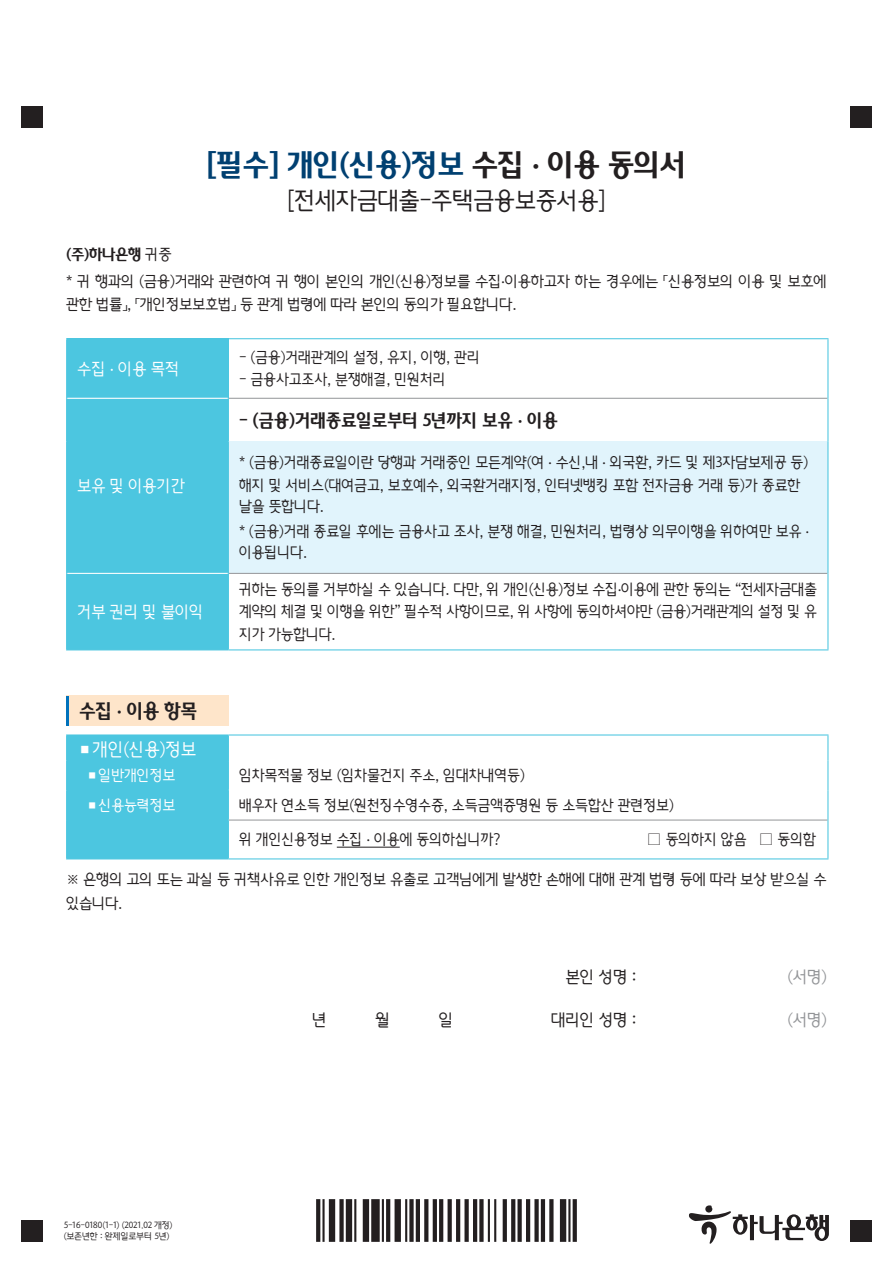
<style>
.page{position:relative;width:893px;height:1263px;background:#fff}
.page>*{position:absolute;margin:0;border:0;box-sizing:border-box;transform-origin:0 0}
.t1{font:30px "Hana B";letter-spacing:-.03em;color:#004071}
.t2{font:24px "Hana L";letter-spacing:-.03em;color:#231f20}
.t3{font:19.5px "Hana B";color:#231f20;scale:.96 1}
.t4{font:18px "Hana B";letter-spacing:-.02em;color:#231f20}
.t5{font:18px "Hana L";color:#fff}
.t6{font:16.5px "Hana L";letter-spacing:-.02em;color:#fff}
.t7{font:16.5px "Hana L";letter-spacing:-.03em;color:#231f20}
.t8{font:16.5px "Hana L";color:#939598}
.t9{font:15px/22.5px "Hana L";letter-spacing:-.02em;color:#231f20}
.t10{font:15px "Hana L";letter-spacing:-.02em;color:#fff}
.t11{font:15px "Hana B";color:#231f20}
.t12{font:9px/11.2px "Hana L";letter-spacing:-.03em;color:#231f20}
.s1{color:#231f20}
.s2{font-family:"Hana L"}
.s3{font-family:"Adobe Myungjo Std";font-weight:500}
</style>
<div class="page">
<svg style="left:689px;top:1205px;width:140px;height:39px"></svg>
<div style="left:21px;top:106px;width:22px;height:22px;background:#231f20"></div>
<div style="left:850px;top:106px;width:22px;height:22px;background:#231f20"></div>
<div style="left:21px;top:1220px;width:22px;height:22px;background:#231f20"></div>
<div style="left:850px;top:1220px;width:22px;height:22px;background:#231f20"></div>
<img style="left:316px;top:1199px;width:261px;height:43px">
<div style="left:67px;top:339px;width:161px;height:59px;background:#4cc6e0"></div>
<div style="left:67px;top:399px;width:161px;height:250px;background:#4cc6e0"></div>
<div style="left:228px;top:441px;width:600px;height:132px;background:#e1f4fc"></div>
<hr style="left:229px;top:398px;width:598px;height:1px;background:#939598">
<hr style="left:229px;top:573px;width:598px;height:1px;background:#939598">
<hr style="left:66px;top:338px;width:162px;height:1px;background:#4cc6e0">
<hr style="left:66px;top:649px;width:162px;height:1px;background:#4cc6e0">
<hr style="left:67px;top:573px;width:161px;height:1px;background:#fff">
<hr style="left:228px;top:338px;width:600px;height:1px;background:#4cc6e0">
<hr style="left:827px;top:339px;width:1px;height:59px;background:#4cc6e0">
<hr style="left:827px;top:398px;width:1px;height:43px;background:#4cc6e0">
<hr style="left:827px;top:441px;width:1px;height:132px;background:#4cc6e0">
<hr style="left:827px;top:573px;width:1px;height:76px;background:#4cc6e0">
<hr style="left:228px;top:649px;width:600px;height:1px;background:#4cc6e0">
<hr style="left:66px;top:339px;width:1px;height:59px;background:#4cc6e0">
<hr style="left:228px;top:339px;width:1px;height:59px;background:#4cc6e0">
<hr style="left:66px;top:398px;width:1px;height:43px;background:#4cc6e0">
<hr style="left:228px;top:398px;width:1px;height:43px;background:#4cc6e0">
<hr style="left:66px;top:441px;width:1px;height:132px;background:#4cc6e0">
<hr style="left:228px;top:441px;width:1px;height:132px;background:#4cc6e0">
<hr style="left:66px;top:573px;width:1px;height:76px;background:#4cc6e0">
<hr style="left:228px;top:573px;width:1px;height:76px;background:#4cc6e0">
<div style="left:66px;top:696px;width:163px;height:30px;background:#fee5ca"></div>
<hr style="left:66px;top:696px;width:3px;height:29px;background:#0072bc">
<hr style="left:229px;top:820px;width:598px;height:1px;background:#939598">
<hr style="left:66px;top:734px;width:162px;height:1px;background:#4cc6e0">
<div style="left:66px;top:735px;width:163px;height:123px;background:#4cc6e0"></div>
<hr style="left:228px;top:734px;width:600px;height:1px;background:#4cc6e0">
<svg style="left:827px;top:735px;width:1px;height:25px"></svg>
<hr style="left:66px;top:760px;width:1px;height:30px;background:#4cc6e0">
<hr style="left:827px;top:760px;width:1px;height:30px;background:#4cc6e0">
<hr style="left:66px;top:790px;width:1px;height:30px;background:#4cc6e0">
<hr style="left:827px;top:790px;width:1px;height:30px;background:#4cc6e0">
<hr style="left:66px;top:820px;width:1px;height:38px;background:#4cc6e0">
<hr style="left:827px;top:820px;width:1px;height:38px;background:#4cc6e0">
<hr style="left:66px;top:858px;width:162px;height:1px;background:#4cc6e0">
<hr style="left:228px;top:858px;width:600px;height:1px;background:#4cc6e0">
<hr style="left:337px;top:847px;width:63px;height:1px;background:#231f20">
<h1 class="t1" style="left:206px;top:144px;width:482px">[필수] 개인(신용)정보 <span class="s1">수집 · 이용 동의서</span></h1>
<h2 class="t2" style="left:287px;top:184px;width:320px">[전세자금대출-주택금융보증서용]</h2>
<p class="t11" style="left:66px;top:244px;width:107px">(주)하나은행 <span class="s2">귀중</span></p>
<p class="t9" style="left:66px;top:269px;width:762px">* 귀 행과의 (금융)거래와 관련하여 귀 행이 본인의 개인(신용)정보를 수집·이용하고자 하는 경우에는 「신용정보의 이용 및 보호에 관한 법률」, 「개인정보보호법」 등 관계 법령에 따라 본인의 동의가 필요합니다.</p>
<p class="t6" style="left:77px;top:357px;width:104px">수집 · 이용 목적</p>
<p class="t6" style="left:77px;top:475px;width:109px">보유 및 이용기간</p>
<p class="t6" style="left:77px;top:600px;width:128px">거부 권리 및 불이익</p>
<p class="t9" style="left:239px;top:345px;width:243px">- (금융)거래관계의 설정, 유지, 이행, 관리</p>
<p class="t9" style="left:239px;top:367px;width:208px">- 금융사고조사, 분쟁해결, 민원처리</p>
<p class="t4" style="left:239px;top:408px;width:321px">- (금융)거래종료일로부터 5년까지 보유 · 이용</p>
<p class="t9" style="left:239px;top:450px;width:571px">* (금융)거래종료일이란 당행과 거래중인 모든계약(여 · 수신,내 · 외국환, 카드 및 제3자담보제공 등) 해지 및 서비스(대여금고, 보호예수, 외국환거래지정, 인터넷뱅킹 포함 전자금융 거래 등)가 종료한</p>
<p class="t9" style="left:239px;top:492px;width:572px;line-height:25.2px">날을 뜻합니다.<br>* (금융)거래 종료일 후에는 금융사고 조사, 분쟁 해결, 민원처리, 법령상 의무이행을 위하여만 보유 ·</p>
<p class="t9" style="left:239px;top:540px;width:70px">이용됩니다.</p>
<p class="t9" style="left:239px;top:577px;width:580px;text-align:justify">귀하는 동의를 거부하실 수 있습니다. 다만, 위 개인(신용)정보 수집·이용에 관한 동의는 “전세자금대출 계약의 체결 및 이행을 위한” 필수적 사항이므로, 위 사항에 동의하셔야만 (금융)거래관계의 설정 및 유 지가 가능합니다.</p>
<h3 class="t3" style="left:79px;top:698px;width:125px">수집 · 이용 항목</h3>
<p class="t5" style="left:77px;top:737px;width:121px">■개인(신용)정보</p>
<p class="t10" style="left:86px;top:765px;width:91px">■일반개인정보</p>
<p class="t9" style="left:239px;top:763px;width:287px">임차목적물 정보 (임차물건지 주소, 임대차내역등)</p>
<p class="t10" style="left:86px;top:795px;width:91px">■신용능력정보</p>
<p class="t9" style="left:239px;top:793px;width:436px">배우자 연소득 정보(원천징수영수증, 소득금액증명원 등 소득합산 관련정보)</p>
<p class="t9" style="left:239px;top:827px;width:263px">위 개인신용정보 수집 · 이용에 동의하십니까?</p>
<p class="t9" style="left:647px;top:827px;width:171px"><span class="s3">□</span> 동의하지 않음 <span class="s3">□</span> 동의함</p>
<p class="t9" style="left:66px;top:867px;width:762px;line-height:24px">※ 은행의 고의 또는 과실 등 귀책사유로 인한 개인정보 유출로 고객님에게 발생한 손해에 대해 관계 법령 등에 따라 보상 받으실 수 있습니다.</p>
<p class="t7" style="left:565px;top:965px;width:73px">본인 성명 :</p>
<p class="t8" style="left:788px;top:965px;width:41px">(서명)</p>
<p class="t12" style="left:64px;top:1219px;width:110px">5-16-0180(1-1) (2021.02 개정) (보존년한 : 완제일로부터 5년)</p>
<p class="t7" style="left:312px;top:1008px;width:16px">년</p>
<p class="t7" style="left:375px;top:1008px;width:16px">월</p>
<p class="t7" style="left:439px;top:1008px;width:16px">일</p>
<p class="t7" style="left:551px;top:1008px;width:87px">대리인 성명 :</p>
<p class="t8" style="left:788px;top:1008px;width:41px">(서명)</p>
</div>
